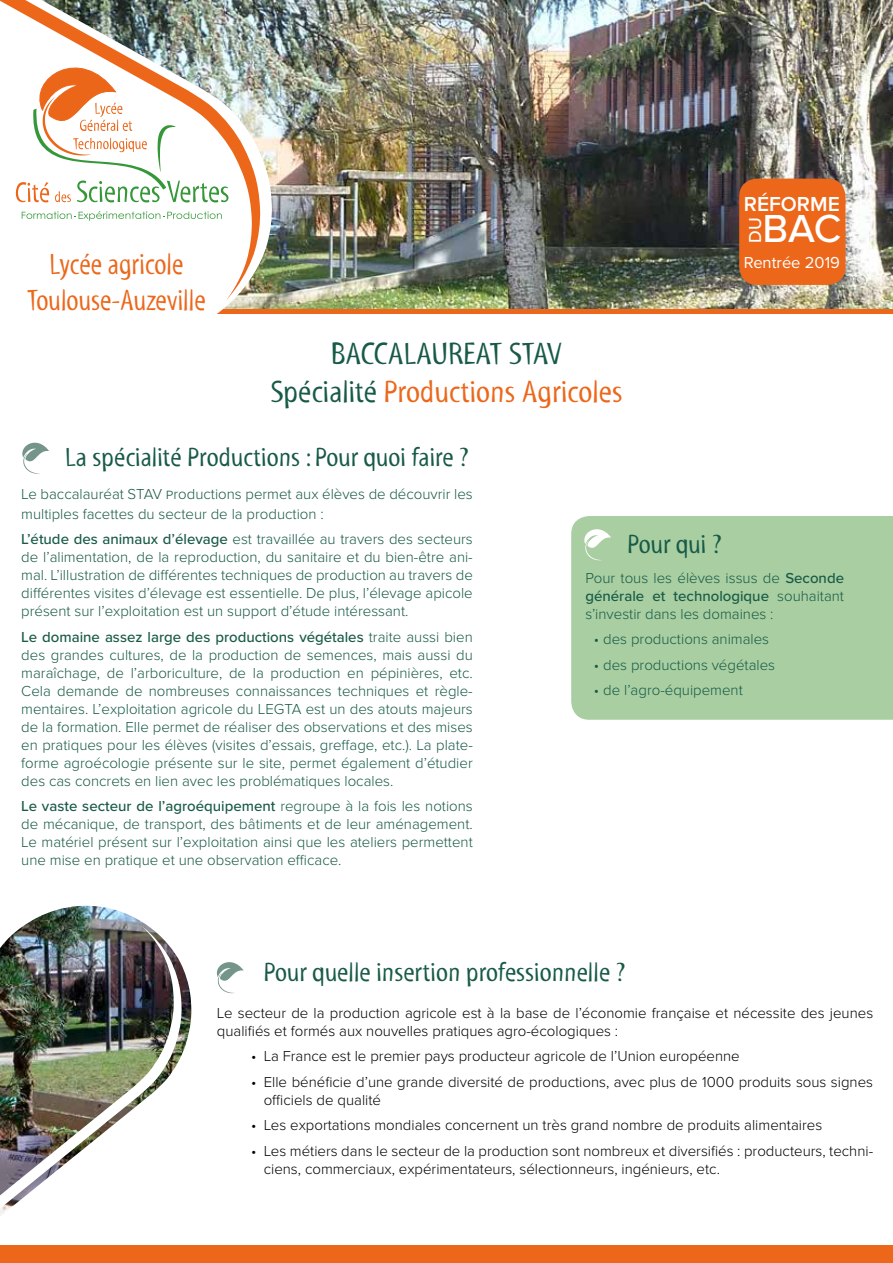
<style>
.page{position:relative;width:893px;height:1263px;background:#fff}
.page>*{position:absolute;margin:0;border:0;box-sizing:border-box;transform-origin:0 0}
.t1{font:500 40.5px "Proxima Nova";color:#fff}
.t2{font:31.5px/37.8px "Myriad Std Tilt";color:#185a47;text-align:center;scale:1.1 1}
.t3{font:30px/36px "Myriad Std Tilt";color:#ec671a;text-align:center}
.t4{font:27px "Myriad Std Tilt";color:#185a47;scale:1.1 1}
.t5{font:600 21px "Proxima Nova";color:#fff}
.t6{font:500 18px "Proxima Nova";color:#fff}
.t7{font:16.5px "Proxima Nova";color:#fff}
.t8{font:300 15px/18px "Proxima Nova";color:#185a47;text-align:justify}
.t9{font:300 15px/18px "Proxima Nova";color:#000}
.s1{color:#ec671a}
.s2{font-weight:500}
</style>
<div class="page">
<img style="left:272px;top:0;width:621px;height:309px">
<div style="left:168px;top:309px;width:725px;height:5px;background:#ec671a"></div>
<div style="left:739px;top:179px;width:106px;height:106px;background:#ec671a;border-radius:18px"></div>
<img style="left:168px;top:0;width:104px;height:314px">
<img style="left:0;top:0;width:261px;height:300px">
<img style="left:23px;top:906px;width:169px;height:146px">
<img style="left:0;top:926px;width:183px;height:290px">
<div style="left:571px;top:516px;width:322px;height:204px;background:#a8cea1"></div>
<svg style="left:580px;top:521px;width:31px;height:39px"></svg>
<div style="left:0;top:68px;width:65px;height:265px;background:#fff"></div>
<div style="left:0;top:1245px;width:893px;height:18px;background:#ec671a"></div>
<svg style="left:22px;top:442px;width:27px;height:32px"></svg>
<svg style="left:216px;top:962px;width:28px;height:31px"></svg>
<svg style="left:22px;top:211px;width:200px;height:10px"></svg>
<svg style="left:16px;top:62px;width:212px;height:140px"></svg>
<h3 class="t3" style="left:27px;top:247px;width:180px">Lycée agricole<br>Toulouse-Auzeville</h3>
<h2 class="t2" style="left:271px;top:336px;width:321px">BACCALAUREAT STAV<br>Spécialité <span class="s1">Productions Agricoles</span></h2>
<h3 class="t4" style="left:65px;top:442px;width:368px">La spécialité Productions : Pour quoi faire ?</h3>
<h3 class="t5" style="left:744px;top:192px;width:98px">RÉFORME</h3>
<h1 class="t1" style="left:762px;top:206px;width:80px">BAC</h1>
<p class="t7" style="left:744px;top:253px;width:98px">Rentrée 2019</p>
<p class="t6" style="left:745px;top:243px;width:27px;rotate:-90deg">DU</p>
<p class="t8" style="left:21px;top:485px;width:453px;line-height:19.5px">Le baccalauréat STAV Productions permet aux élèves de découvrir les multiples facettes du secteur de la production :</p>
<p class="t8" style="left:21px;top:531px;width:453px"><span class="s2">L’étude des animaux d’élevage</span> est travaillée au travers des secteurs de l’alimentation, de la reproduction, du sanitaire et du bien-être ani&shy;mal. L’illustration de différentes techniques de production au travers de différentes visites d’élevage est essentielle. De plus, l’élevage apicole présent sur l’exploitation est un support d’étude intéressant.</p>
<p class="t8" style="left:21px;top:628px;width:453px"><span class="s2">Le domaine assez large des productions végétales</span> traite aussi bien des grandes cultures, de la production de semences, mais aussi du maraîchage, de l’arboriculture, de la production en pépinières, etc.<br>Cela demande de nombreuses connaissances techniques et règle&shy;mentaires. L’exploitation agricole du LEGTA est un des atouts majeurs de la formation. Elle permet de réaliser des observations et des mises en pratiques pour les élèves (visites d’essais, greffage, etc.). La plate&shy;forme agroécologie présente sur le site, permet également d’étudier des cas concrets en lien avec les problématiques locales.</p>
<p class="t8" style="left:21px;top:798px;width:453px"><span class="s2">Le vaste secteur de l’agroéquipement</span> regroupe à la fois les notions de mécanique, de transport, des bâtiments et de leur aménagement.<br>Le matériel présent sur l’exploitation ainsi que les ateliers permettent une mise en pratique et une observation efficace.</p>
<h3 class="t4" style="left:627px;top:529px;width:87px">Pour qui ?</h3>
<p class="t8" style="left:585px;top:569px;width:260px">Pour tous les élèves issus de <span class="s2">Seconde générale et technologique</span> souhaitant s’investir dans les domaines :</p>
<p class="t8" style="left:594px;top:631px;width:177px">• des productions animales</p>
<p class="t8" style="left:594px;top:656px;width:183px">• des productions végétales</p>
<p class="t8" style="left:594px;top:682px;width:150px">• de l’agro-équipement</p>
<h3 class="t4" style="left:264px;top:957px;width:330px">Pour quelle insertion professionnelle ?</h3>
<p class="t9" style="left:217px;top:1004px;width:658px">Le secteur de la production agricole est à la base de l’économie française et nécessite des jeunes qualifiés et formés aux nouvelles pratiques agro-écologiques :</p>
<p class="t9" style="left:251px;top:1047px;width:490px">• La France est le premier pays producteur agricole de l’Union européenne</p>
<p class="t9" style="left:264px;top:1073px;width:611px;text-indent:-13px">• Elle bénéficie d’une grande diversité de productions, avec plus de 1000 produits sous signes officiels de qualité</p>
<p class="t9" style="left:251px;top:1116px;width:573px">• Les exportations mondiales concernent un très grand nombre de produits alimentaires</p>
<p class="t9" style="left:264px;top:1142px;width:611px;text-indent:-13px">• Les métiers dans le secteur de la production sont nombreux et diversifiés : producteurs, techni&shy;ciens, commerciaux, expérimentateurs, sélectionneurs, ingénieurs, etc.</p>
</div>
